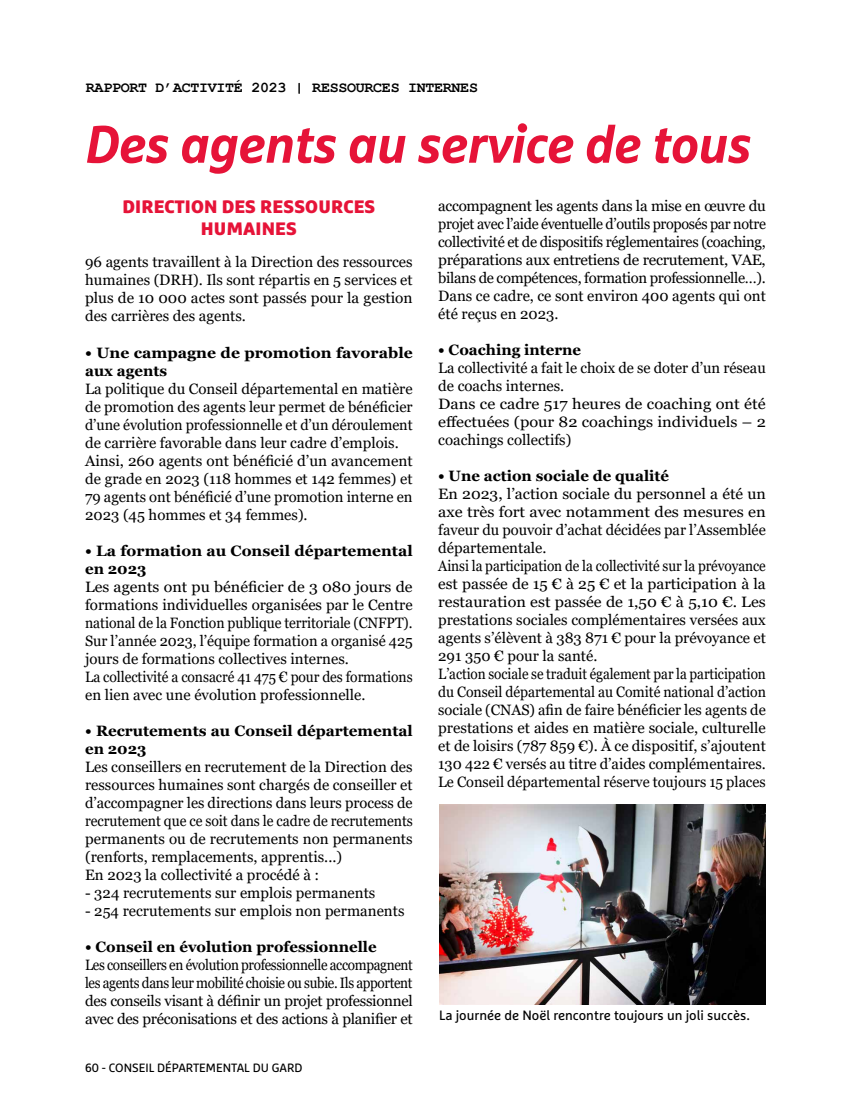
<style>
.page{position:relative;width:851px;height:1106px;background:#fff}
.page>*{position:absolute;margin:0;border:0;box-sizing:border-box;transform-origin:0 0}
.t1{font:italic 700 52.5px "Marselis Pro";letter-spacing:-.01em;color:#e61338}
.t2{font:900 18px/21.6px "Marselis Pro";letter-spacing:.01em;color:#e61338;text-align:center}
.t3{font:15px/18px "Georgia";color:#000}
.t4{font:15px/18px "Georgia";color:#000;scale:1.06 1}
.t5{font:15px/18px "Georgia";color:#000;scale:1.07 1}
.t6{font:15px/18px "Georgia";color:#000;text-align:justify;scale:.9 1}
.t7{font:700 15px/18px "Georgia";color:#000}
.t8{font:700 15px/18px "Georgia";color:#000;scale:1.05 1}
.t9{font:700 15px/18px "Georgia";color:#000;scale:1.04 1}
.t10{font:700 15px "Courier New";letter-spacing:-.02em;color:#000}
.t11{font:13.5px "Marselis Pro";color:#000}
.t12{font:12px "Marselis Pro";color:#000}
</style>
<div class="page">
<img style="left:439px;top:804px;width:326px;height:200px">
<p class="t10" style="left:86px;top:78px;width:393px">RAPPORT D’ACTIVITÉ 2023 | RESSOURCES INTERNES</p>
<h1 class="t1" style="left:85px;top:111px;width:667px">Des agents au service de tous</h1>
<p class="t2" style="left:122px;top:196px;width:254px">DIRECTION DES RESSOURCES<br>HUMAINES</p>
<p class="t3" style="left:85px;top:254px;width:329px;text-align:justify">96 agents travaillent à la Direction des ressources humaines (DRH). Ils sont répartis en 5 services et plus de 10 000 actes sont passés pour la gestion des carrières des agents.</p>
<p class="t8" style="left:85px;top:343px;width:313px">• Une campagne de promotion favorable aux agents</p>
<p class="t3" style="left:85px;top:380px;width:329px">La politique du Conseil départemental en matière de promotion des agents leur permet de bénéficier d’une évolution professionnelle et d’un déroulement de carrière favorable dans leur cadre d’emplois.<br>Ainsi, 260 agents ont bénéficié d’un avancement de grade en 2023 (118 hommes et 142 femmes) et 79 agents ont bénéficié d’une promotion interne en 2023 (45 hommes et 34 femmes).</p>
<p class="t9" style="left:85px;top:541px;width:316px">• La formation au Conseil départemental en 2023</p>
<p class="t5" style="left:85px;top:578px;width:308px">Les agents ont pu bénéficier de 3 080 jours de formations individuelles organisées par le Centre national de la Fonction publique territoriale (CNFPT).<br>Sur l’année 2023, l’équipe formation a organisé 425 jours de formations collectives internes.<br>La collectivité a consacré 41 475 € pour des formations en lien avec une évolution professionnelle.</p>
<p class="t7" style="left:85px;top:721px;width:329px">• Recrutements au Conseil départemental en 2023</p>
<p class="t3" style="left:85px;top:758px;width:329px">Les conseillers en recrutement de la Direction des ressources humaines sont chargés de conseiller et d’accompagner les directions dans leurs process de recrutement que ce soit dans le cadre de recrutements permanents ou de recrutements non permanents (renforts, remplacements, apprentis...)<br>En 2023 la collectivité a procédé à :</p>
<p class="t3" style="left:85px;top:884px;width:292px">- 324 recrutements sur emplois permanents</p>
<p class="t3" style="left:85px;top:902px;width:321px">- 254 recrutements sur emplois non permanents</p>
<p class="t7" style="left:85px;top:937px;width:293px">• Conseil en évolution professionnelle</p>
<p class="t6" style="left:85px;top:956px;width:365px">Les conseillers en évolution professionnelle accompagnent les agents dans leur mobilité choisie ou subie. Ils apportent des conseils visant à définir un projet professionnel avec des préconisations et des actions à planifier et</p>
<p class="t12" style="left:85px;top:1060px;width:219px">60 - CONSEIL DÉPARTEMENTAL DU GARD</p>
<p class="t3" style="left:438px;top:197px;width:329px;text-align:justify">accompagnent les agents dans la mise en œuvre du projet avec l’aide éventuelle d’outils proposés par notre collectivité et de dispositifs réglementaires (coaching, préparations aux entretiens de recrutement, VAE, bilans de compétences, formation professionnelle…).<br>Dans ce cadre, ce sont environ 400 agents qui ont été reçus en 2023.</p>
<p class="t7" style="left:438px;top:340px;width:144px">• Coaching interne</p>
<p class="t3" style="left:438px;top:359px;width:329px">La collectivité a fait le choix de se doter d’un réseau de coachs internes.<br>Dans ce cadre 517 heures de coaching ont été effectuées (pour 82 coachings individuels – 2 coachings collectifs)</p>
<p class="t7" style="left:438px;top:466px;width:232px">• Une action sociale de qualité</p>
<p class="t4" style="left:438px;top:485px;width:310px">En 2023, l’action sociale du personnel a été un axe très fort avec notamment des mesures en faveur du pouvoir d’achat décidées par l’Assemblée départementale.<br>Ainsi la participation de la collectivité sur la prévoyance est passée de 15 € à 25 € et la participation à la restauration est passée de 1,50 € à 5,10 €. Les prestations sociales complémentaires versées aux agents s’élèvent à 383 871 € pour la prévoyance et 291 350 € pour la santé.<br>L’action sociale se traduit également par la participation du Conseil départemental au Comité national d’action sociale (CNAS) afin de faire bénéficier les agents de prestations et aides en matière sociale, culturelle et de loisirs (787 859 €). À ce dispositif, s’ajoutent 130 422 € versés au titre d’aides complémentaires.<br>Le Conseil départemental réserve toujours 15 places</p>
<p class="t11" style="left:439px;top:1007px;width:312px">La journée de Noël rencontre toujours un joli succès.</p>
</div>
